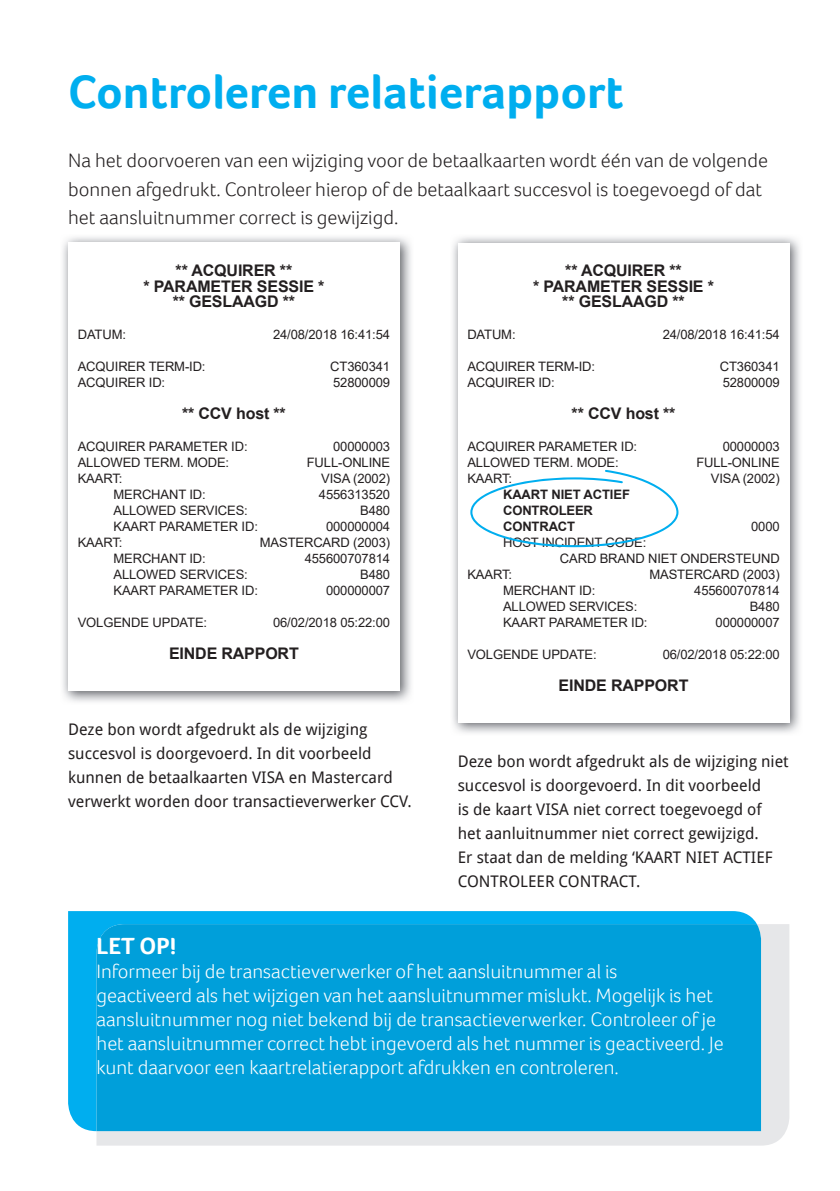
<style>
.page{position:relative;width:840px;height:1191px;background:#fff}
.page>*{position:absolute;margin:0;border:0;box-sizing:border-box;transform-origin:0 0}
.t1{font:700 48px "Foco";color:#00aeef}
.t2{font:700 24px "Foco";color:#fff}
.t3{font:300 20px/24px "Foco";color:#fff}
.t4{font:300 20px/28.4px "Foco";color:#231f20}
.t5{font:16px/24px "Droid Sans";color:#231f20}
.t6{font:700 16px/16px "Arial";letter-spacing:-.01em;color:#231f20;text-align:center}
.t7{font:13px "Arial";letter-spacing:-.01em;color:#231f20}
.t8{font:700 13px/16px "Arial";letter-spacing:-.01em;color:#231f20}
</style>
<div class="page">
<img style="left:63px;top:237px;width:348px;height:465px">
<div style="left:68px;top:243px;width:331px;height:447px;background:#fff"></div>
<img style="left:453px;top:237px;width:347px;height:496px">
<div style="left:457px;top:243px;width:332px;height:479px;background:#fff"></div>
<svg style="left:470px;top:470px;width:208px;height:77px"></svg>
<svg style="left:96px;top:924px;width:693px;height:221px;background:#e1e5e9"></svg>
<svg style="left:68px;top:911px;width:688px;height:220px;background:#05afef"></svg>
<div style="left:96px;top:924px;width:664px;height:207px;background:#009fda"></div>
<h1 class="t1" style="left:68px;top:60px;width:556px">Controleren relatierapport</h1>
<h3 class="t4" style="left:68px;top:146px;width:701px">Na het doorvoeren van een wijziging voor de betaalkaarten wordt één van de volgende bonnen afgedrukt. Controleer hierop of de betaalkaart succesvol is toegevoegd of dat het aansluitnummer correct is gewijzigd.</h3>
<p class="t6" style="left:143px;top:262px;width:182px">** ACQUIRER **<br>* PARAMETER SESSIE * ** GESLAAGD **</p>
<p class="t7" style="left:78px;top:326px;width:50px">DATUM:</p>
<p class="t7" style="left:273px;top:326px;width:118px">24/08/2018 16:41:54</p>
<p class="t7" style="left:78px;top:358px;width:129px">ACQUIRER TERM-ID:</p>
<p class="t7" style="left:330px;top:358px;width:61px">CT360341</p>
<p class="t7" style="left:78px;top:374px;width:89px">ACQUIRER ID:</p>
<p class="t7" style="left:333px;top:374px;width:58px">52800009</p>
<p class="t6" style="left:182px;top:406px;width:105px">** CCV host **</p>
<p class="t7" style="left:78px;top:437px;width:171px">ACQUIRER PARAMETER ID:</p>
<p class="t7" style="left:333px;top:437px;width:58px">00000003</p>
<p class="t7" style="left:78px;top:453px;width:153px">ALLOWED TERM. MODE:</p>
<p class="t7" style="left:306px;top:453px;width:85px">FULL-ONLINE</p>
<p class="t7" style="left:78px;top:469px;width:46px">KAART:</p>
<p class="t7" style="left:321px;top:469px;width:70px">VISA (2002)</p>
<p class="t7" style="left:113px;top:485px;width:94px">MERCHANT ID:</p>
<p class="t7" style="left:319px;top:485px;width:73px">4556313520</p>
<p class="t7" style="left:113px;top:501px;width:136px">ALLOWED SERVICES:</p>
<p class="t7" style="left:360px;top:501px;width:31px">B480</p>
<p class="t7" style="left:113px;top:517px;width:146px">KAART PARAMETER ID:</p>
<p class="t7" style="left:326px;top:517px;width:66px">000000004</p>
<p class="t7" style="left:78px;top:533px;width:46px">KAART:</p>
<p class="t7" style="left:260px;top:533px;width:132px">MASTERCARD (2003)</p>
<p class="t7" style="left:113px;top:549px;width:94px">MERCHANT ID:</p>
<p class="t7" style="left:304px;top:549px;width:87px">455600707814</p>
<p class="t7" style="left:113px;top:565px;width:136px">ALLOWED SERVICES:</p>
<p class="t7" style="left:360px;top:565px;width:31px">B480</p>
<p class="t7" style="left:113px;top:581px;width:146px">KAART PARAMETER ID:</p>
<p class="t7" style="left:326px;top:581px;width:66px">000000007</p>
<p class="t7" style="left:78px;top:613px;width:131px">VOLGENDE UPDATE:</p>
<p class="t7" style="left:273px;top:613px;width:118px">06/02/2018 05:22:00</p>
<p class="t6" style="left:169px;top:645px;width:131px">EINDE RAPPORT</p>
<p class="t5" style="left:68px;top:716px;width:345px">Deze bon wordt afgedrukt als de wijziging succesvol is doorgevoerd. In dit voorbeeld kunnen de betaalkaarten VISA en Mastercard verwerkt worden door transactieverwerker CCV.</p>
<p class="t6" style="left:533px;top:262px;width:182px">** ACQUIRER **<br>* PARAMETER SESSIE * ** GESLAAGD **</p>
<p class="t7" style="left:467px;top:326px;width:50px">DATUM:</p>
<p class="t7" style="left:662px;top:326px;width:118px">24/08/2018 16:41:54</p>
<p class="t7" style="left:467px;top:358px;width:129px">ACQUIRER TERM-ID:</p>
<p class="t7" style="left:719px;top:358px;width:61px">CT360341</p>
<p class="t7" style="left:467px;top:374px;width:89px">ACQUIRER ID:</p>
<p class="t7" style="left:722px;top:374px;width:58px">52800009</p>
<p class="t6" style="left:571px;top:406px;width:105px">** CCV host **</p>
<p class="t7" style="left:467px;top:437px;width:171px">ACQUIRER PARAMETER ID:</p>
<p class="t7" style="left:722px;top:437px;width:58px">00000003</p>
<p class="t7" style="left:467px;top:453px;width:153px">ALLOWED TERM. MODE:</p>
<p class="t7" style="left:696px;top:453px;width:85px">FULL-ONLINE</p>
<p class="t7" style="left:467px;top:469px;width:46px">KAART:</p>
<p class="t7" style="left:710px;top:469px;width:70px">VISA (2002)</p>
<p class="t8" style="left:503px;top:486px;width:128px">KAART NIET ACTIEF<br>CONTROLEER<br>CONTRACT</p>
<p class="t7" style="left:750px;top:517px;width:30px">0000</p>
<p class="t7" style="left:503px;top:533px;width:145px">HOST INCIDENT CODE:</p>
<p class="t7" style="left:559px;top:549px;width:221px">CARD BRAND NIET ONDERSTEUND</p>
<p class="t7" style="left:467px;top:565px;width:46px">KAART:</p>
<p class="t7" style="left:649px;top:565px;width:132px">MASTERCARD (2003)</p>
<p class="t7" style="left:503px;top:581px;width:94px">MERCHANT ID:</p>
<p class="t7" style="left:694px;top:581px;width:87px">455600707814</p>
<p class="t7" style="left:503px;top:597px;width:136px">ALLOWED SERVICES:</p>
<p class="t7" style="left:749px;top:597px;width:31px">B480</p>
<p class="t7" style="left:503px;top:613px;width:146px">KAART PARAMETER ID:</p>
<p class="t7" style="left:715px;top:613px;width:66px">000000007</p>
<p class="t7" style="left:467px;top:645px;width:131px">VOLGENDE UPDATE:</p>
<p class="t7" style="left:662px;top:645px;width:118px">06/02/2018 05:22:00</p>
<p class="t6" style="left:558px;top:677px;width:131px">EINDE RAPPORT</p>
<p class="t5" style="left:457px;top:749px;width:332px">Deze bon wordt afgedrukt als de wijziging niet succesvol is doorgevoerd. In dit voorbeeld<br>is de kaart VISA niet correct toegevoegd of het aanluitnummer niet correct gewijzigd.<br>Er staat dan de melding ‘KAART NIET ACTIEF CONTROLEER CONTRACT.</p>
<h2 class="t2" style="left:96px;top:929px;width:81px">LET OP!</h2>
<p class="t3" style="left:96px;top:958px;width:628px">Informeer bij de transactieverwerker of het aansluitnummer al is<br>geactiveerd als het wijzigen van het aansluitnummer mislukt. Mogelijk is het aansluitnummer nog niet bekend bij de transactieverwerker. Controleer of je het aansluitnummer correct hebt ingevoerd als het nummer is geactiveerd. Je kunt daarvoor een kaartrelatierapport afdrukken en controleren.</p>
</div>
